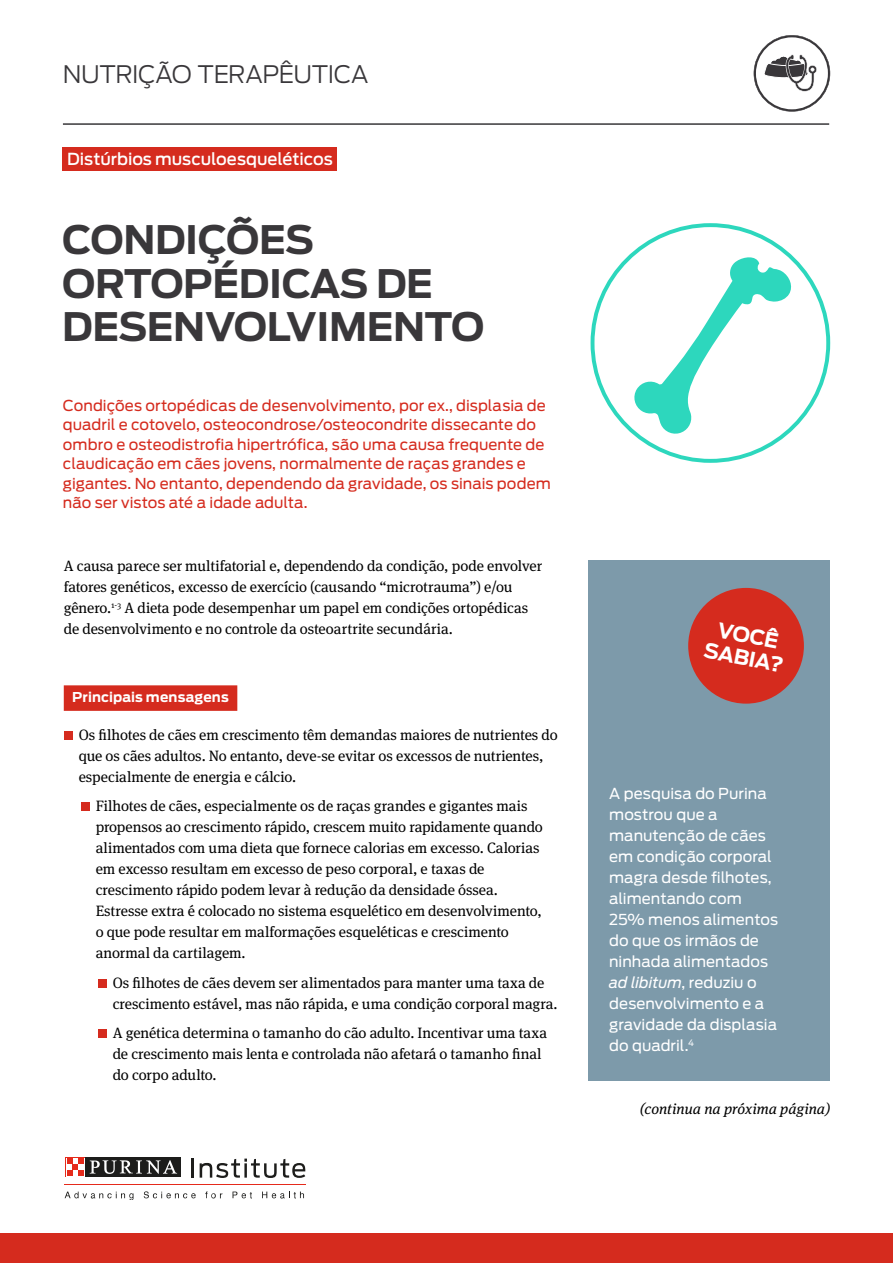
<style>
.page{position:relative;width:893px;height:1263px;background:#fff}
.page>*{position:absolute;margin:0;border:0;box-sizing:border-box;transform-origin:0 0}
.t1{font:700 39px/43.5px "Antenna";letter-spacing:-.01em;color:#39373a}
.t2{font:300 24px "Antenna";letter-spacing:-.015em;color:#39373a}
.t3{font:700 20.4px/22.8px "Antenna";color:#fff;text-align:center}
.t4{font:500 16.5px "Antenna";color:#fff}
.t5{font:15px/21px "Meta Serif Pro";letter-spacing:-.005em;color:#000}
.t6{font:15px/19.5px "Antenna";letter-spacing:.005em;color:#d52b1e}
.t7{font:15px/21px "Antenna";letter-spacing:.005em;color:#fff}
.t8{font:italic 15px "Meta Serif Pro";color:#000}
.t9{font:700 13.5px "Antenna";letter-spacing:.01em;color:#fff}
.s1{font-style:italic}
</style>
<div class="page">
<div style="left:0;top:1233px;width:893px;height:30px;background:#d52b1e"></div>
<hr style="left:65px;top:1184px;width:241px;height:1px;background:#e52a1b">
<svg style="left:192px;top:1158px;width:2px;height:19px"></svg>
<svg style="left:200px;top:1158px;width:105px;height:20px"></svg>
<svg style="left:65px;top:1191px;width:68px;height:9px"></svg>
<svg style="left:144px;top:1191px;width:52px;height:7px"></svg>
<svg style="left:205px;top:1191px;width:17px;height:7px"></svg>
<svg style="left:233px;top:1191px;width:19px;height:7px"></svg>
<svg style="left:262px;top:1191px;width:42px;height:7px"></svg>
<div style="left:65px;top:1157px;width:21px;height:20px;background:#1d1d1b"></div>
<svg style="left:65px;top:1157px;width:20px;height:20px"></svg>
<div style="left:86px;top:1157px;width:95px;height:20px;background:#1d1d1b"></div>
<svg style="left:90px;top:1160px;width:87px;height:14px"></svg>
<svg style="left:66px;top:1158px;width:18px;height:18px"></svg>
<svg style="left:67px;top:1158px;width:17px;height:17px"></svg>
<div style="left:63px;top:147px;width:274px;height:24px;background:#d52b1e"></div>
<div style="left:64px;top:685px;width:173px;height:26px;background:#d52b1e"></div>
<div style="left:64px;top:731px;width:8px;height:9px;background:#d52b1e"></div>
<div style="left:81px;top:803px;width:8px;height:8px;background:#d52b1e"></div>
<div style="left:98px;top:979px;width:8px;height:9px;background:#d52b1e"></div>
<div style="left:98px;top:1030px;width:8px;height:8px;background:#d52b1e"></div>
<hr style="left:63px;top:123px;width:766px;height:2px;background:#39373a">
<svg style="left:754px;top:35px;width:76px;height:77px"></svg>
<div style="left:588px;top:560px;width:241px;height:521px;background:#7d9aaa"></div>
<div style="left:688px;top:588px;width:116px;height:116px;background:#d52b1e;border-radius:50%"></div>
<svg style="left:591px;top:223px;width:239px;height:240px"></svg>
<svg style="left:632px;top:255px;width:162px;height:180px"></svg>
<h2 class="t2" style="left:63px;top:58px;width:307px">NUTRIÇÃO TERAPÊUTICA</h2>
<p class="t4" style="left:67px;top:148px;width:267px">Distúrbios musculoesqueléticos</p>
<h1 class="t1" style="left:62px;top:218px;width:424px">CONDIÇÕES<br>ORTOPÉDICAS DE<br>DESENVOLVIMENTO</h1>
<p class="t6" style="left:63px;top:395px;width:489px">Condições ortopédicas de desenvolvimento, por ex., displasia de quadril e cotovelo, osteocondrose/osteocondrite dissecante do ombro e osteodistrofia hipertrófica, são uma causa frequente de claudicação em cães jovens, normalmente de raças grandes e gigantes. No entanto, dependendo da gravidade, os sinais podem não ser vistos até a idade adulta.</p>
<p class="t5" style="left:64px;top:554px;width:480px">A causa parece ser multifatorial e, dependendo da condição, pode envolver fatores genéticos, excesso de exercício (causando “microtrauma”) e/ou gênero.<sup>1-3</sup> A dieta pode desempenhar um papel em condições ortopédicas de desenvolvimento e no controle da osteoartrite secundária.</p>
<p class="t9" style="left:72px;top:688px;width:158px">Principais mensagens</p>
<p class="t5" style="left:79px;top:723px;width:481px">Os filhotes de cães em crescimento têm demandas maiores de nutrientes do que os cães adultos. No entanto, deve-se evitar os excessos de nutrientes, especialmente de energia e cálcio.</p>
<p class="t5" style="left:96px;top:795px;width:449px">Filhotes de cães, especialmente os de raças grandes e gigantes mais propensos ao crescimento rápido, crescem muito rapidamente quando alimentados com uma dieta que fornece calorias em excesso. Calorias em excesso resultam em excesso de peso corporal, e taxas de crescimento rápido podem levar à redução da densidade óssea.<br>Estresse extra é colocado no sistema esquelético em desenvolvimento, o que pode resultar em malformações esqueléticas e crescimento anormal da cartilagem.</p>
<p class="t5" style="left:113px;top:971px;width:447px">Os filhotes de cães devem ser alimentados para manter uma taxa de crescimento estável, mas não rápida, e uma condição corporal magra.</p>
<p class="t5" style="left:113px;top:1022px;width:436px">A genética determina o tamanho do cão adulto. Incentivar uma taxa de crescimento mais lenta e controlada não afetará o tamanho final do corpo adulto.</p>
<h3 class="t3" style="left:711px;top:616px;width:82px;rotate:11deg">VOCÊ<br>SABIA?</h3>
<p class="t7" style="left:609px;top:783px;width:170px">A pesquisa do Purina mostrou que a manutenção de cães em condição corporal magra desde filhotes, alimentando com<br>25% menos alimentos do que os irmãos de ninhada alimentados <span class="s1">ad libitum</span>, reduziu o desenvolvimento e a gravidade da displasia do quadril.<sup>4</sup></p>
<p class="t8" style="left:640px;top:1097px;width:192px">(continua na próxima página)</p>
</div>
